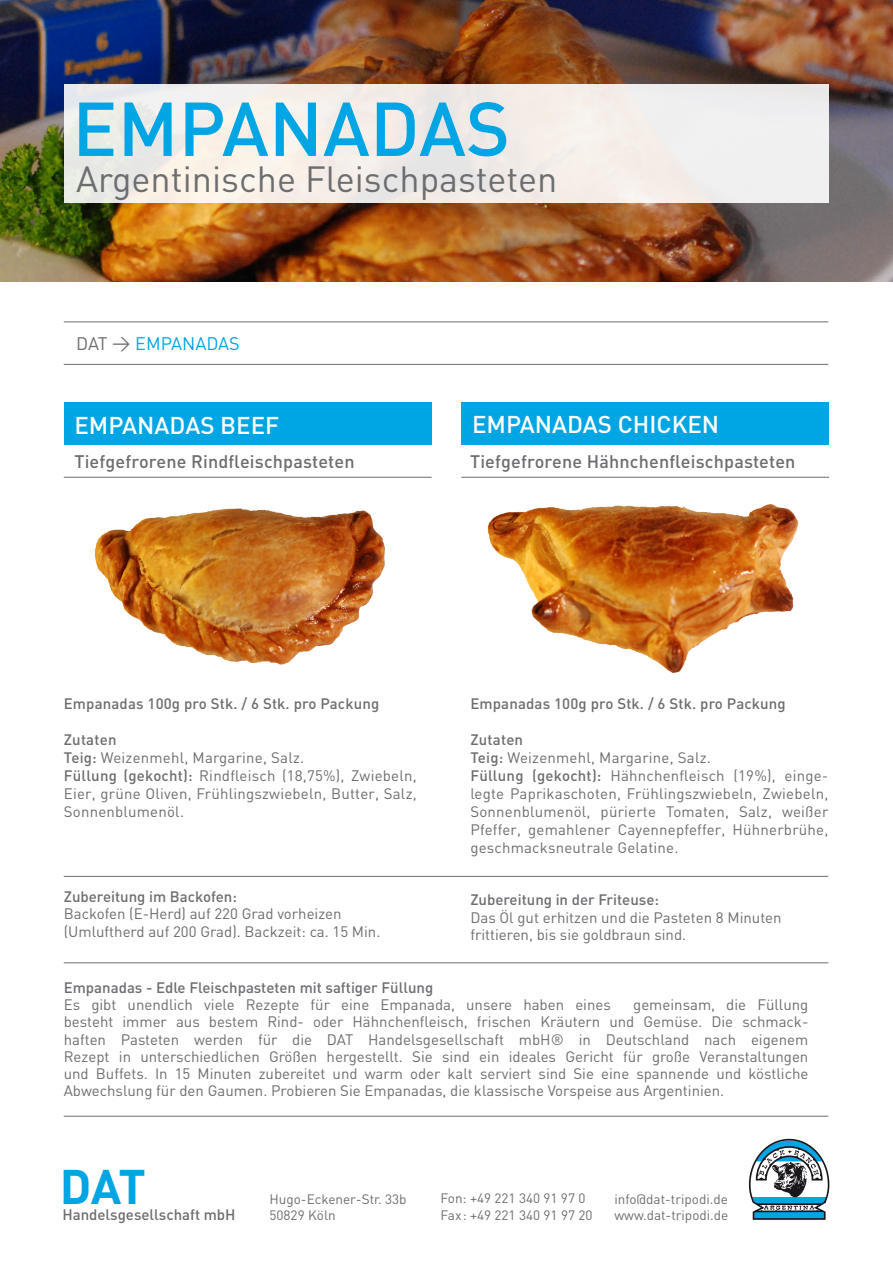
<style>
.page{position:relative;width:893px;height:1263px;background:#fff}
.page>*{position:absolute;margin:0;border:0;box-sizing:border-box;transform-origin:0 0}
.t1{font:500 75px "DIN";color:#00a5e3}
.t2{font:700 48px "DIN";color:#00a5e3}
.t3{font:36px "DIN";color:#6c6d70}
.t4{font:500 24px "DIN";color:#fff}
.t5{font:500 18px "DIN";letter-spacing:.01em;color:#6c6d70}
.t6{font:18px "DIN";color:#00a5e3}
.t7{font:15px/18px "DIN";color:#6c6d70;text-align:justify}
.t8{font:500 15px "DIN";color:#6c6d70}
.t9{font:13.5px "DIN";color:#6c6d70}
.s1{color:#6c6d70}
.s2{font-weight:500}
</style>
<div class="page">
<img style="left:0;top:0;width:893px;height:281px">
<hr style="left:64px;top:1116px;width:764px;height:1px;background:#6c6d70">
<hr style="left:64px;top:876px;width:764px;height:1px;background:#6c6d70">
<hr style="left:64px;top:962px;width:764px;height:1px;background:#6c6d70">
<div style="left:64px;top:85px;width:764px;height:118px;background:#f2eee8"></div>
<hr style="left:64px;top:364px;width:764px;height:1px;background:#6c6d70">
<hr style="left:64px;top:321px;width:764px;height:1px;background:#6c6d70">
<svg style="left:748px;top:1138px;width:82px;height:82px"></svg>
<img style="left:487px;top:504px;width:311px;height:169px">
<img style="left:95px;top:508px;width:290px;height:157px">
<div style="left:64px;top:403px;width:368px;height:42px;background:#00a5e3"></div>
<div style="left:461px;top:403px;width:368px;height:42px;background:#00a5e3"></div>
<hr style="left:461px;top:477px;width:368px;height:1px;background:#6c6d70">
<hr style="left:64px;top:477px;width:368px;height:1px;background:#6c6d70">
<p class="t1" style="left:72px;top:81px;width:439px">EMPANADAS</p>
<p class="t3" style="left:76px;top:156px;width:483px">Argentinische Fleischpasteten</p>
<p class="t6" style="left:76px;top:333px;width:165px"><span class="s1">DAT &gt;</span> EMPANADAS</p>
<p class="t4" style="left:74px;top:410px;width:206px">EMPANADAS BEEF</p>
<p class="t5" style="left:74px;top:450px;width:282px">Tiefgefrorene Rindfleischpasteten</p>
<p class="t4" style="left:472px;top:409px;width:249px">EMPANADAS CHICKEN</p>
<p class="t5" style="left:470px;top:450px;width:327px">Tiefgefrorene Hähnchenfleischpasteten</p>
<p class="t8" style="left:64px;top:694px;width:317px">Empanadas 100g pro Stk. / 6 Stk. pro Packung</p>
<p class="t8" style="left:64px;top:730px;width:54px">Zutaten</p>
<p class="t7" style="left:64px;top:749px;width:242px"><span class="s2">Teig:</span> Weizenmehl, Margarine, Salz.</p>
<p class="t7" style="left:64px;top:767px;width:354px"><span class="s2">Füllung (gekocht):</span> Rindfleisch (18,75%), Zwiebeln, Eier, grüne Oliven, Frühlingszwiebeln, Butter, Salz, Sonnenblumenöl.</p>
<p class="t8" style="left:64px;top:887px;width:175px">Zubereitung im Backofen:</p>
<p class="t7" style="left:64px;top:905px;width:279px">Backofen (E-Herd) auf 220 Grad vorheizen</p>
<p class="t7" style="left:64px;top:922px;width:318px">(Umluftherd auf 200 Grad). Backzeit: ca. 15 Min.</p>
<p class="t8" style="left:470px;top:694px;width:317px">Empanadas 100g pro Stk. / 6 Stk. pro Packung</p>
<p class="t8" style="left:470px;top:730px;width:54px">Zutaten</p>
<p class="t7" style="left:470px;top:749px;width:242px"><span class="s2">Teig:</span> Weizenmehl, Margarine, Salz.</p>
<p class="t7" style="left:470px;top:767px;width:359px"><span class="s2">Füllung (gekocht):</span> Hähnchenfleisch (19%), einge&shy;legte Paprikaschoten, Frühlingszwiebeln, Zwiebeln, Sonnenblumenöl, pürierte Tomaten, Salz, weißer Pfeffer, gemahlener Cayennepfeffer, Hühnerbrühe, geschmacksneutrale Gelatine.</p>
<p class="t8" style="left:470px;top:890px;width:190px">Zubereitung in der Friteuse:</p>
<p class="t7" style="left:470px;top:908px;width:313px">Das Öl gut erhitzen und die Pasteten 8 Minuten</p>
<p class="t7" style="left:470px;top:925px;width:217px">frittieren, bis sie goldbraun sind.</p>
<p class="t8" style="left:64px;top:978px;width:371px">Empanadas - Edle Fleischpasteten mit saftiger Füllung</p>
<p class="t7" style="left:64px;top:995px;width:549px">Es gibt unendlich viele Rezepte für eine Empanada, unsere haben eines</p>
<p class="t7" style="left:64px;top:996px;width:746px;line-height:17.2px;text-indent:569px">gemeinsam, die Füllung besteht immer aus bestem Rind- oder Hähnchenfleisch, frischen Kräutern und Gemüse. Die schmack&shy;haften Pasteten werden für die DAT Handelsgesellschaft mbH® in Deutschland nach eigenem Rezept in unterschiedlichen Größen hergestellt. Sie sind ein ideales Gericht für große Veranstaltungen und Buffets. In 15 Minuten zubereitet und warm oder kalt serviert sind Sie eine spannende und köstliche Abwechslung für den Gaumen. Probieren Sie Empanadas, die klassische Vorspeise aus Argentinien.</p>
<p class="t2" style="left:60px;top:1155px;width:88px">DAT</p>
<p class="t9" style="left:441px;top:1190px;width:146px">Fon: +49 221 340 91 97 0</p>
<p class="t9" style="left:269px;top:1190px;width:139px">Hugo-Eckener-Str. 33b</p>
<p class="t9" style="left:269px;top:1206px;width:68px">50829 Köln</p>
<p class="t8" style="left:62px;top:1205px;width:175px">Handelsgesellschaft mbH</p>
<p class="t9" style="left:441px;top:1206px;width:153px">Fax: +49 221 340 91 97 20</p>
<p class="t9" style="left:614px;top:1190px;width:115px">info@dat-tripodi.de</p>
<p class="t9" style="left:614px;top:1206px;width:115px">www.dat-tripodi.de</p>
</div>
